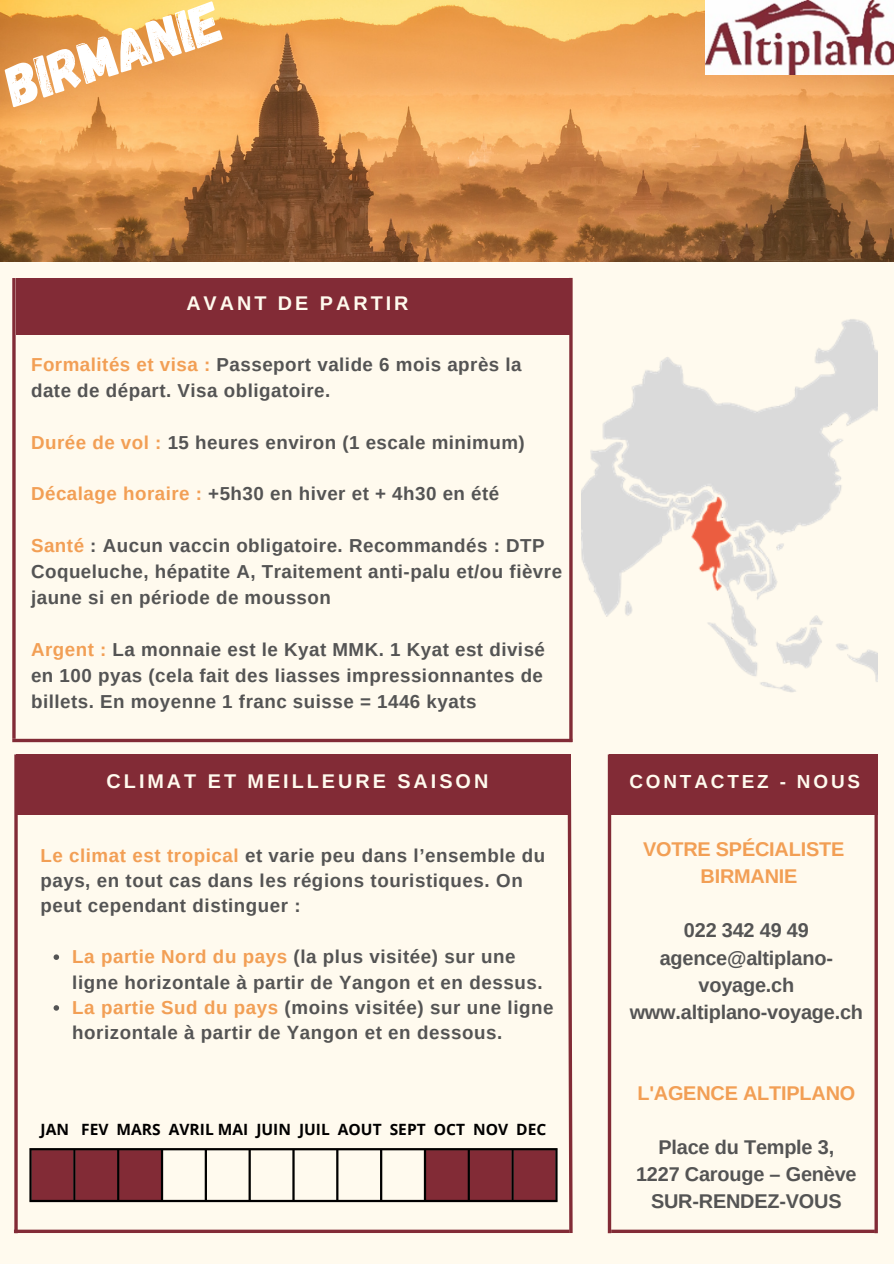
<style>
.page{position:relative;width:894px;height:1264px;background:#fff}
.page>*{position:absolute;margin:0;border:0;box-sizing:border-box;transform-origin:0 0}
.t1{font:58.5px "Gagalin";color:#fff}
.t2{font:700 19.95px/27px "Arimo";letter-spacing:-.01em;color:#545454;text-align:center}
.t3{font:700 19.95px/27px "Arimo";letter-spacing:-.01em;color:#f29f55;text-align:center}
.t4{font:700 19.8px "Arimo";letter-spacing:.15em;color:#fffaee}
.t5{font:700 18.9px "Arimo";letter-spacing:.15em;color:#fffaee}
.t6{font:700 18.75px/26px "Arimo";letter-spacing:.025em;color:#545454}
.t7{font:700 15.6px "Open Sans";color:#000}
.s1{color:#f29f55}
</style>
<div class="page">
<div style="left:0;top:0;width:893px;height:1263px;background:#fffaee"></div>
<div style="left:16px;top:754px;width:554px;height:60px;background:#822b36"></div>
<div style="left:16px;top:278px;width:555px;height:56px;background:#822b36"></div>
<svg style="left:32px;top:1150px;width:523px;height:49px"></svg>
<hr style="left:29px;top:1150px;width:3px;height:49px;background:#000">
<hr style="left:73px;top:1150px;width:2px;height:49px;background:#000">
<hr style="left:117px;top:1150px;width:2px;height:49px;background:#000">
<hr style="left:161px;top:1150px;width:2px;height:49px;background:#000">
<hr style="left:205px;top:1150px;width:2px;height:49px;background:#000">
<hr style="left:248px;top:1150px;width:3px;height:49px;background:#000">
<hr style="left:292px;top:1150px;width:2px;height:49px;background:#000">
<hr style="left:336px;top:1150px;width:2px;height:49px;background:#000">
<hr style="left:380px;top:1150px;width:2px;height:49px;background:#000">
<hr style="left:424px;top:1150px;width:2px;height:49px;background:#000">
<hr style="left:467px;top:1150px;width:3px;height:49px;background:#000">
<hr style="left:511px;top:1150px;width:2px;height:49px;background:#000">
<hr style="left:555px;top:1150px;width:2px;height:49px;background:#000">
<hr style="left:29px;top:1148px;width:528px;height:2px;background:#000">
<hr style="left:29px;top:1199px;width:528px;height:3px;background:#000">
<div style="left:609px;top:754px;width:268px;height:61px;background:#822b36"></div>
<svg style="left:12px;top:278px;width:4px;height:460px;background:#954a52"></svg>
<svg style="left:12px;top:738px;width:557px;height:4px;background:#9a545a"></svg>
<hr style="left:569px;top:278px;width:3px;height:464px;background:#822b36">
<svg style="left:14px;top:754px;width:4px;height:479px;background:#934850"></svg>
<hr style="left:14px;top:1229px;width:555px;height:3px;background:#822b36">
<svg style="left:565px;top:754px;width:8px;height:479px"></svg>
<svg style="left:607px;top:754px;width:4px;height:479px;background:#9b555b"></svg>
<hr style="left:611px;top:1229px;width:263px;height:3px;background:#822b36">
<hr style="left:874px;top:754px;width:3px;height:479px;background:#822b36">
<img style="left:0;top:0;width:893px;height:261px">
<img style="left:705px;top:0;width:188px;height:74px">
<img style="left:581px;top:319px;width:296px;height:373px">
<svg style="left:54px;top:954px;width:5px;height:5px"></svg>
<svg style="left:54px;top:1005px;width:5px;height:5px"></svg>
<p class="t1" style="left:-4px;top:52px;width:225px;rotate:-18deg">BIRMANIE</p>
<p class="t4" style="left:186px;top:292px;width:224px">AVANT DE PARTIR</p>
<p class="t6" style="left:31px;top:351px;width:492px"><span class="s1">Formalités et visa :</span> Passeport valide 6 mois après la date de départ. Visa obligatoire.</p>
<p class="t6" style="left:31px;top:429px;width:495px"><span class="s1">Durée de vol :</span> 15 heures environ (1 escale minimum)</p>
<p class="t6" style="left:31px;top:481px;width:469px"><span class="s1">Décalage horaire :</span> +5h30 en hiver et + 4h30 en été</p>
<p class="t6" style="left:31px;top:532px;width:532px"><span class="s1">Santé</span> : Aucun vaccin obligatoire. Recommandés : DTP<br>Coqueluche, hépatite A, Traitement anti-palu et/ou fièvre jaune si en période de mousson</p>
<p class="t6" style="left:31px;top:636px;width:515px;text-align:justify"><span class="s1">Argent :</span> La monnaie est le Kyat MMK. 1 Kyat est divisé en 100 pyas (cela fait des liasses impressionnantes de billets. En moyenne 1 franc suisse = 1446 kyats</p>
<p class="t4" style="left:107px;top:770px;width:383px">CLIMAT ET MEILLEURE SAISON</p>
<p class="t6" style="left:40px;top:842px;width:506px;line-height:25.3px"><span class="s1">Le climat est tropical</span> et varie peu dans l’ensemble du pays, en tout cas dans les régions touristiques. On peut cependant distinguer :</p>
<p class="t6" style="left:72px;top:944px;width:472px;line-height:25.3px"><span class="s1">La partie Nord du pays</span> (la plus visitée) sur une ligne horizontale à partir de Yangon et en dessus.</p>
<p class="t6" style="left:72px;top:994px;width:482px;line-height:25.3px"><span class="s1">La partie Sud du pays</span> (moins visitée) sur une ligne horizontale à partir de Yangon et en dessous.</p>
<p class="t7" style="left:41px;top:1118px;width:507px">JAN FEV MARS AVRIL MAI JUIN JUIL AOUT SEPT OCT NOV DEC</p>
<p class="t5" style="left:629px;top:770px;width:232px">CONTACTEZ - NOUS</p>
<p class="t3" style="left:643px;top:836px;width:203px">VOTRE SPÉCIALISTE<br>BIRMANIE</p>
<p class="t2" style="left:683px;top:917px;width:126px">022 342 49 49</p>
<p class="t2" style="left:659px;top:944px;width:175px">agence@altiplano&shy;voyage.ch</p>
<p class="t2" style="left:629px;top:998px;width:235px">www.altiplano-voyage.ch</p>
<p class="t3" style="left:637px;top:1079px;width:219px">L'AGENCE ALTIPLANO</p>
<p class="t2" style="left:658px;top:1133px;width:177px">Place du Temple 3,</p>
<p class="t2" style="left:636px;top:1160px;width:222px">1227 Carouge – Genève</p>
<p class="t2" style="left:650px;top:1187px;width:192px">SUR-RENDEZ-VOUS</p>
</div>
